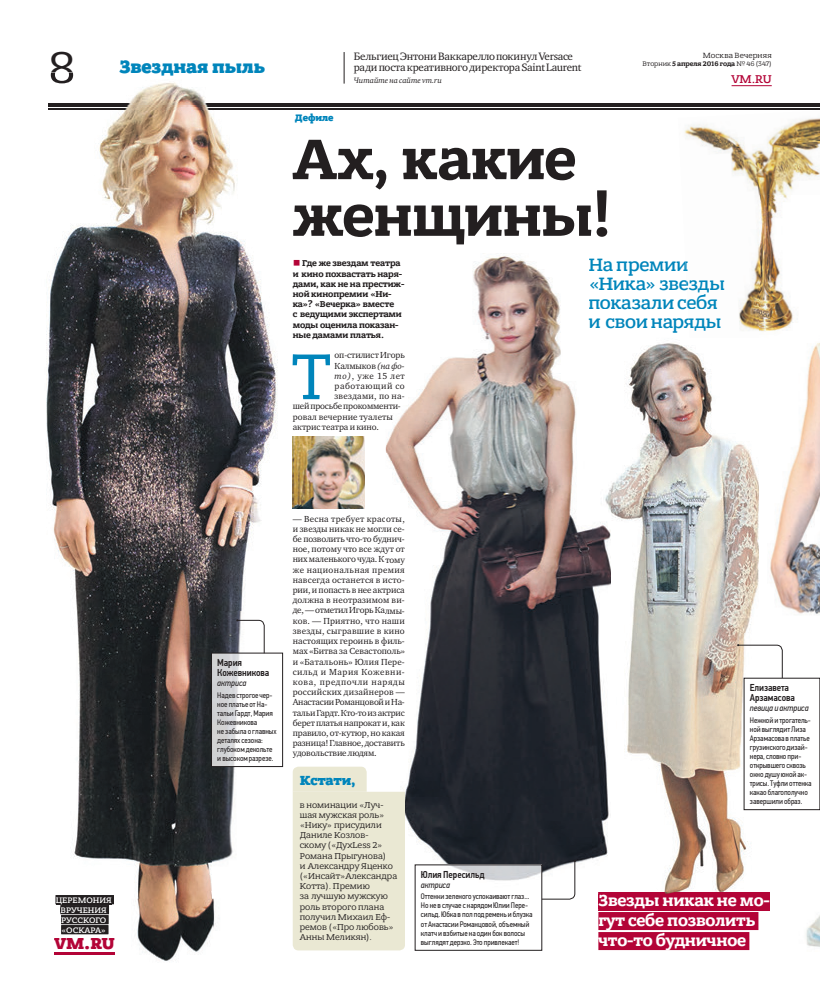
<style>
.page{position:relative;width:820px;height:993px;background:#fff}
.page>*{position:absolute;margin:0;border:0;box-sizing:border-box;transform-origin:0 0}
.t1{font:68.6px "Bandera Pro";color:#0085bb}
.t2{font:700 60.5px/56.6px "Bandera Pro";letter-spacing:-.015em;color:#231f20}
.t3{font:47.2px "Bandera Pro";color:#231f20}
.t4{font:500 19px/19px "Bandera Pro";letter-spacing:-.01em;color:#0085bb}
.t5{font:800 19px "Bandera Pro";letter-spacing:-.005em;color:#0086bb}
.t6{font:700 17px/20px "Bandera Pro";letter-spacing:-.01em;color:#fff}
.t7{font:800 16.9px "Bandera Pro";color:#b30437}
.t8{font:800 14px "Bandera Pro";letter-spacing:-.01em;color:#0085bb}
.t9{font:500 12px "Bandera Pro";color:#b30437}
.t10{font:11px/11.2px "Charter ITC";letter-spacing:-.02em;color:#231f20}
.t11{font:500 10px/10px "PF Din Text Cond Pro";letter-spacing:-.01em;color:#231f20}
.t12{font:800 10px "Bandera Pro";letter-spacing:-.005em;color:#0085bb}
.t13{font:9px/10.2px "Charter ITC";letter-spacing:-.01em;color:#231f20;text-align:justify}
.t14{font:9px/10.2px "Bandera Pro";letter-spacing:.005em;color:#231f20}
.t15{font:700 9px/10.2px "Bandera Pro";letter-spacing:-.01em;color:#231f20}
.t16{font:italic 9px "PF Din Text Cond Pro";letter-spacing:-.01em;color:#231f20}
.t17{font:9px "Charter ITC";letter-spacing:.025em;color:#231f20}
.t18{font:9px "Charter ITC";letter-spacing:.055em;color:#231f20}
.t19{font:500 8.5px/10px "Bandera Pro";color:#fff;text-align:center}
.t20{font:8px/9px "PF Din Text Cond Pro";letter-spacing:-.01em;color:#231f20}
.t21{font:italic 8px "Charter ITC";letter-spacing:-.01em;color:#231f20}
.t22{font:8px "Bandera Pro";letter-spacing:.02em;color:#231f20}
.t23{font:7px "Bandera Pro";letter-spacing:-.01em;color:#231f20}
.s1{font-weight:700}
.s2{font-family:"PF Din Text Cond Pro X Black";font-weight:400;color:#b30437}
.s3{font-style:italic}
.s4{color:#0086bb}
</style>
<div class="page">
<hr style="left:731px;top:85px;width:40px;height:1px;background:#b30437">
<hr style="left:48px;top:103px;width:771px;height:1px;background:#231f20">
<hr style="left:48px;top:106px;width:771px;height:1px;background:#231f20">
<hr style="left:48px;top:108px;width:771px;height:1px;background:#231f20">
<hr style="left:344px;top:52px;width:1px;height:32px;background:#231f20">
<img style="left:46px;top:73px;width:236px;height:537px">
<img style="left:73px;top:610px;width:140px;height:288px">
<img style="left:213px;top:610px;width:52px;height:42px">
<img style="left:248px;top:766px;width:34px;height:2px">
<img style="left:213px;top:766px;width:35px;height:162px">
<img style="left:54px;top:954px;width:19px;height:1px">
<img style="left:108px;top:898px;width:105px;height:63px">
<img style="left:73px;top:954px;width:35px;height:1px">
<img style="left:119px;top:73px;width:145px;height:3px">
<img style="left:51px;top:72px;width:22px;height:11px">
<img style="left:48px;top:103px;width:234px;height:1px">
<img style="left:48px;top:106px;width:234px;height:3px">
<img style="left:55px;top:888px;width:64px;height:62px">
<img style="left:56px;top:894px;width:58px;height:9px">
<img style="left:61px;top:904px;width:48px;height:29px">
<img style="left:56px;top:896px;width:56px;height:7px">
<img style="left:61px;top:906px;width:46px;height:6px">
<img style="left:61px;top:916px;width:45px;height:6px">
<img style="left:62px;top:926px;width:44px;height:6px">
<img style="left:54px;top:952px;width:61px;height:2px">
<img style="left:55px;top:938px;width:59px;height:11px">
<img style="left:385px;top:253px;width:207px;height:599px">
<img style="left:414px;top:852px;width:178px;height:36px">
<img style="left:589px;top:258px;width:3px;height:17px">
<img style="left:590px;top:277px;width:2px;height:15px">
<img style="left:588px;top:294px;width:4px;height:15px">
<img style="left:588px;top:318px;width:4px;height:14px">
<img style="left:385px;top:260px;width:15px;height:8px">
<img style="left:385px;top:272px;width:16px;height:7px">
<img style="left:385px;top:282px;width:19px;height:7px">
<svg style="left:385px;top:290px;width:9px;height:19px"></svg>
<img style="left:385px;top:313px;width:17px;height:7px">
<svg style="left:385px;top:323px;width:13px;height:6px"></svg>
<img style="left:385px;top:352px;width:19px;height:8px">
<img style="left:385px;top:362px;width:19px;height:8px">
<img style="left:385px;top:372px;width:19px;height:8px">
<img style="left:385px;top:382px;width:19px;height:9px">
<img style="left:385px;top:394px;width:19px;height:6px">
<img style="left:385px;top:402px;width:15px;height:9px">
<svg style="left:385px;top:415px;width:7px;height:6px"></svg>
<img style="left:385px;top:514px;width:19px;height:9px">
<img style="left:385px;top:527px;width:19px;height:6px">
<img style="left:385px;top:535px;width:19px;height:9px">
<img style="left:385px;top:547px;width:19px;height:7px">
<img style="left:385px;top:556px;width:20px;height:8px">
<img style="left:385px;top:568px;width:19px;height:6px">
<img style="left:385px;top:578px;width:19px;height:6px">
<img style="left:385px;top:588px;width:19px;height:7px">
<img style="left:385px;top:598px;width:19px;height:7px">
<img style="left:385px;top:607px;width:19px;height:8px">
<img style="left:385px;top:617px;width:19px;height:8px">
<img style="left:385px;top:629px;width:19px;height:6px">
<img style="left:385px;top:637px;width:19px;height:9px">
<img style="left:385px;top:648px;width:19px;height:6px">
<img style="left:385px;top:658px;width:19px;height:8px">
<img style="left:385px;top:668px;width:19px;height:8px">
<img style="left:385px;top:680px;width:19px;height:6px">
<img style="left:385px;top:688px;width:19px;height:18px">
<img style="left:385px;top:709px;width:19px;height:18px">
<img style="left:385px;top:731px;width:19px;height:6px">
<img style="left:385px;top:739px;width:19px;height:9px">
<img style="left:758px;top:343px;width:61px;height:604px">
<img style="left:684px;top:118px;width:135px;height:213px">
<img style="left:685px;top:258px;width:3px;height:17px">
<img style="left:686px;top:277px;width:38px;height:15px">
<img style="left:687px;top:294px;width:30px;height:15px">
<img style="left:688px;top:318px;width:32px;height:13px">
<img style="left:758px;top:195px;width:61px;height:137px">
<img style="left:213px;top:654px;width:27px;height:110px">
<div style="left:211px;top:652px;width:71px;height:114px;border:1px solid #231f20"></div>
<img style="left:417px;top:866px;width:122px;height:22px">
<img style="left:292px;top:437px;width:72px;height:71px">
<div style="left:292px;top:766px;width:113px;height:184px;background:#eae8d3"></div>
<div style="left:598px;top:911px;width:160px;height:18px;background:#b30437"></div>
<div style="left:598px;top:931px;width:151px;height:18px;background:#b30437"></div>
<svg style="left:541px;top:859px;width:34px;height:40px"></svg>
<svg style="left:236px;top:619px;width:28px;height:34px"></svg>
<img style="left:610px;top:343px;width:148px;height:548px">
<img style="left:592px;top:488px;width:18px;height:372px">
<img style="left:758px;top:343px;width:9px;height:548px">
<img style="left:598px;top:891px;width:169px;height:18px">
<div style="left:598px;top:894px;width:169px;height:14px;background:#b30437"></div>
<img style="left:745px;top:679px;width:72px;height:128px">
<svg style="left:736px;top:644px;width:46px;height:34px"></svg>
<h3 class="t3" style="left:48px;top:47px;width:29px">8</h3>
<p class="t22" style="left:702px;top:52px;width:71px">Москва Вечерняя</p>
<p class="t10" style="left:354px;top:52px;width:229px">Бельгиец Энтони Ваккарелло покинул Versace ради поста креативного директора Saint Laurent</p>
<p class="t21" style="left:354px;top:77px;width:90px">Читайте на сайте vm.ru</p>
<h3 class="t5" style="left:119px;top:58px;width:147px">Звездная пыль</h3>
<p class="t23" style="left:642px;top:61px;width:131px">Вторник <span class="s1">5 апреля 2016 года</span> № 46 (347)</p>
<h3 class="t9" style="left:731px;top:73px;width:42px">VM.RU</h3>
<p class="t12" style="left:295px;top:113px;width:40px">Дефиле</p>
<h2 class="t2" style="left:292px;top:134px;width:321px">Ах, какие женщины!</h2>
<p class="t19" style="left:56px;top:895px;width:58px">ЦЕРЕМОНИЯ<br>ВРУЧЕНИЯ<br>РУССКОГО «ОСКАРА»</p>
<h3 class="t7" style="left:54px;top:935px;width:62px">VM.RU</h3>
<p class="t15" style="left:292px;top:259px;width:113px"><span class="s2">■</span> Где же звездам театра и кино похвастать наря&shy;дами, как не на престиж&shy;ной кинопремии «Ни&shy;ка»? «Вечерка» вместе<br>с ведущими экспертами моды оценила показан&shy;ные дамами платья.</p>
<h1 class="t1" style="left:292px;top:347px;width:39px">Т</h1>
<p class="t13" style="left:334px;top:351px;width:72px">оп-стилистИгорь</p>
<p class="t13" style="left:334px;top:361px;width:72px">Калмыков <span class="s3">(на фо-</span></p>
<p class="t13" style="left:334px;top:371px;width:72px"><span class="s3">то)</span>, уже 15 лет</p>
<p class="t18" style="left:334px;top:382px;width:72px">работающий со</p>
<p class="t17" style="left:334px;top:392px;width:72px">звездами, по на-</p>
<p class="t13" style="left:292px;top:402px;width:109px">шей просьбе прокомменти-</p>
<p class="t13" style="left:292px;top:412px;width:102px">ровал вечерние туалеты</p>
<p class="t13" style="left:292px;top:422px;width:88px">актрис театра и кино.</p>
<p class="t11" style="left:217px;top:657px;width:53px">Мария<br>Кожевникова</p>
<p class="t16" style="left:217px;top:679px;width:31px">актриса</p>
<p class="t20" style="left:217px;top:690px;width:61px">Надев строгое чер&shy;ное платье отНа&shy;тальи Гардт, Мария<br>Кожевникова<br>не забыла о главных деталяхсезона: глубокомдекольте и высокомразрезе.</p>
<p class="t13" style="left:292px;top:514px;width:114px">— Весна требует красоты, и звезды никак не могли се&shy;бе позволить что-то буднич&shy;ное, потому что все ждут от них маленького чуда. Ктому же национальная премия навсегда останется в исто&shy;рии, и попасть в нее актриса должна в неотразимом ви&shy;де, — отметил Игорь Калмы&shy;ков. — Приятно, что наши звезды, сыгравшие в кино настоящих героинь в филь&shy;мах «Битва за Севастополь» и «Батальонь» Юлия Пере&shy;сильд и Мария Кожевни&shy;кова, предпочли наряды российских дизайнеров — Анастасии Романцовойи На&shy;тальи Гардт. Кто-то из актрис берет платья напрокати, как правило, от-кутюр, но какая разница! Главное, доставить удовольствие людям.</p>
<h3 class="t8" style="left:299px;top:774px;width:57px">Кстати,</h3>
<p class="t14" style="left:299px;top:799px;width:99px">в номинации «Луч&shy;шая мужская роль» «Нику» присудили<br>Даниле Козлов-<br>скому («ДухLess 2»<br>Романа Прыгунова)<br>и Александру Яценко («Инсайт»Александра<br>Котта). Премию<br>за лучшую мужскую роль второго плана получил Михаил Еф&shy;ремов («Про любовь»<br>Анны Меликян).</p>
<p class="t11" style="left:421px;top:869px;width:65px">Юлия Пересильд</p>
<p class="t16" style="left:421px;top:880px;width:31px">актриса</p>
<p class="t20" style="left:421px;top:891px;width:113px">Оттенки зеленого успокаиваютглаз...<br>Но не в случае с нарядомЮлииПере&shy;сильд. Юбка в пол под ремень и блузка от Анастасии Романцовой, объемный клатч и взбитые на один бок волосы выглядят дерзко. Это привлекает!</p>
<h3 class="t4" style="left:588px;top:256px;width:138px"><span class="s4">На</span> преми<span class="s4">и «Н</span>ика» зв<span class="s4">езды по</span>казали с<span class="s4">ебя и с</span>вои нар<span class="s4">яды</span></h3>
<p class="t11" style="left:749px;top:682px;width:46px">Елизавета<br>Арзамасова</p>
<p class="t16" style="left:749px;top:704px;width:60px">певица и актриса</p>
<p class="t20" style="left:749px;top:715px;width:63px">Нежной и трогатель&shy;ной выглядитЛиза<br>Арзамасова в платье грузинского дизай&shy;нера, словно при&shy;открывшего сквозь окно душуюной ак&shy;трисы. Туфли оттенка какао благополучно завершили образ.</p>
<h3 class="t6" style="left:598px;top:891px;width:173px">Звезды никак не мо&shy;гут себе позволить что-то будничное</h3>
</div>
